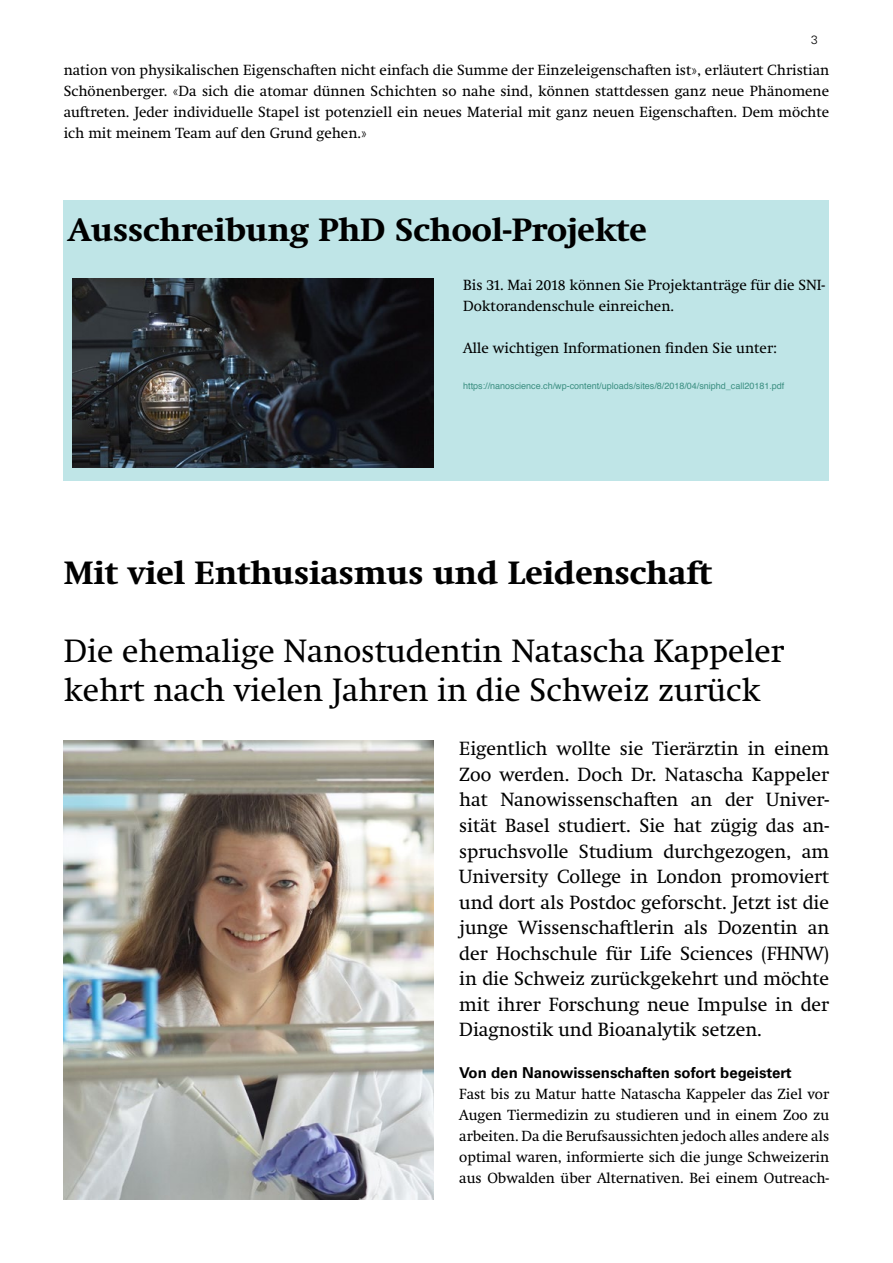
<style>
.page{position:relative;width:893px;height:1263px;background:#fff}
.page>*{position:absolute;margin:0;border:0;box-sizing:border-box;transform-origin:0 0}
.t1{font:33px/39px "Swift Neue LT Pro";color:#000}
.t2{font:700 33px "Swift Neue LT Pro";color:#000}
.t3{font:19.5px/25.5px "Swift Neue LT Pro";color:#000;text-align:justify}
.t4{font:15px/21px "Swift Neue LT Pro";color:#000;text-align:justify}
.t5{font:700 15px "Univers LT Std";color:#000}
.t6{font:300 12px "Univers LT Std";color:#000}
.t7{font:9px "Helvetica";color:#3b8f81}
</style>
<div class="page">
<div style="left:64px;top:201px;width:765px;height:280px;background:#bfe5e7"></div>
<img style="left:72px;top:279px;width:362px;height:189px">
<img style="left:64px;top:741px;width:370px;height:458px">
<p class="t6" style="left:811px;top:33px;width:8px">3</p>
<p class="t4" style="left:64px;top:60px;width:767px">nation von physikalischen Eigenschaften nicht einfach die Summe der Einzeleigenschaften ist», erläutert Christian Schönenberger. «Da sich die atomar dünnen Schichten so nahe sind, können stattdessen ganz neue Phänomene auftreten. Jeder individuelle Stapel ist potenziell ein neues Material mit ganz neuen Eigenschaften. Dem möchte ich mit meinem Team auf den Grund gehen.»</p>
<h1 class="t2" style="left:68px;top:210px;width:581px">Ausschreibung PhD School-Projekte</h1>
<p class="t4" style="left:463px;top:274px;width:363px">Bis 31. Mai 2018 können Sie Projektanträge für die SNI-<br>Doktorandenschule einreichen.</p>
<p class="t4" style="left:463px;top:337px;width:315px">Alle wichtigen Informationen finden Sie unter:</p>
<p class="t7" style="left:463px;top:379px;width:323px">https://nanoscience.ch/wp-content/uploads/sites/8/2018/04/sniphd_call20181.pdf</p>
<h1 class="t2" style="left:64px;top:553px;width:650px">Mit viel Enthusiasmus und Leidenschaft</h1>
<h1 class="t1" style="left:64px;top:631px;width:722px">Die ehemalige Nanostudentin Natascha Kappeler kehrt nach vielen Jahren in die Schweiz zurück</h1>
<p class="t3" style="left:459px;top:736px;width:371px">Eigentlich wollte sie Tierärztin in einem Zoo werden. Doch Dr. Natascha Kappeler hat Nanowissenschaften an der Univer&shy;sität Basel studiert. Sie hat zügig das an&shy;spruchsvolle Studium durchgezogen, am University College in London promoviert und dort als Postdoc geforscht. Jetzt ist die junge Wissenschaftlerin als Dozentin an der Hochschule für Life Sciences (FHNW) in die Schweiz zurückgekehrt und möchte mit ihrer Forschung neue Impulse in der Diagnostik und Bioanalytik setzen.</p>
<p class="t5" style="left:459px;top:1064px;width:334px">Von den Nanowissenschaften sofort begeistert</p>
<p class="t4" style="left:459px;top:1083px;width:371px">Fast bis zu Matur hatte Natascha Kappeler das Ziel vor Augen Tiermedizin zu studieren und in einem Zoo zu arbeiten. Da die Berufsaussichten jedoch alles andere als optimal waren, informierte sich die junge Schweizerin aus Obwalden über Alternativen. Bei einem Outreach-</p>
</div>
